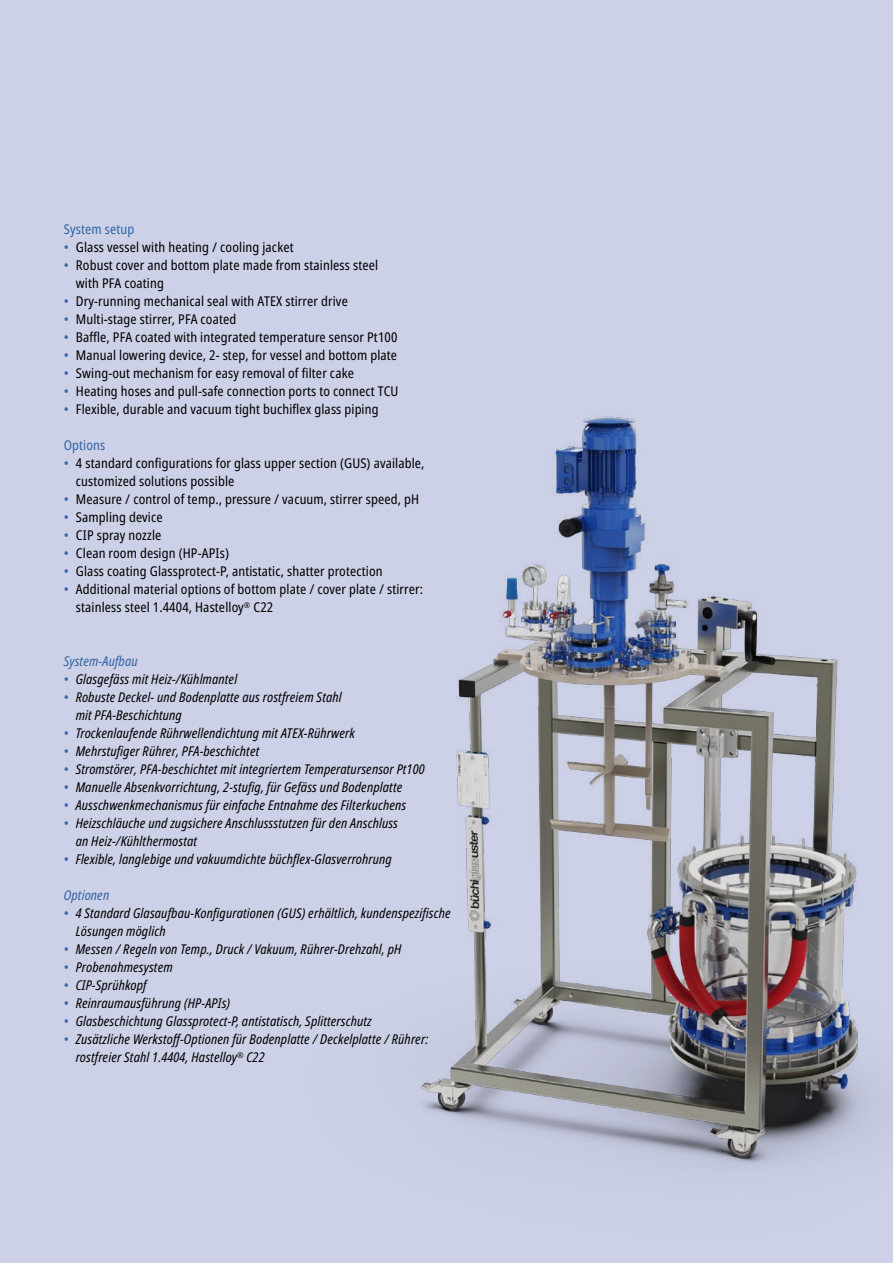
<style>
.page{position:relative;width:893px;height:1263px;background:#cdd1e7}
.page>*{position:absolute;margin:0;border:0;box-sizing:border-box;transform-origin:0 0}
.t1{font:italic condensed 13.5px/18px "Noto Sans";letter-spacing:.01em;color:#000}
.t2{font:condensed 13.5px/18px "Noto Sans";letter-spacing:.01em;color:#000}
.t3{font:italic condensed 13.5px "Noto Sans";letter-spacing:.01em;color:#3265a3}
.t4{font:condensed 13.5px "Noto Sans";letter-spacing:.01em;color:#3265a3}
.s1{color:#3265a3}
</style>
<div class="page">
<img style="left:421px;top:414px;width:453px;height:752px">
<p class="t4" style="left:64px;top:220px;width:72px">System setup</p>
<p class="t2" style="left:64px;top:238px;width:231px"><span class="s1">•</span> Glass vessel with heating / cooling jacket</p>
<p class="t2" style="left:76px;top:256px;width:304px;text-indent:-12px"><span class="s1">•</span> Robust cover and bottom plate made from stainless steel with PFA coating</p>
<p class="t2" style="left:64px;top:292px;width:286px"><span class="s1">•</span> Dry-running mechanical seal with ATEX stirrer drive</p>
<p class="t2" style="left:64px;top:310px;width:174px"><span class="s1">•</span> Multi-stage stirrer, PFA coated</p>
<p class="t2" style="left:64px;top:328px;width:335px"><span class="s1">•</span> Baffle, PFA coated with integrated temperature sensor Pt100</p>
<p class="t2" style="left:64px;top:346px;width:335px"><span class="s1">•</span> Manual lowering device, 2- step, for vessel and bottom plate</p>
<p class="t2" style="left:64px;top:364px;width:292px"><span class="s1">•</span> Swing-out mechanism for easy removal of filter cake</p>
<p class="t2" style="left:64px;top:382px;width:336px"><span class="s1">•</span> Heating hoses and pull-safe connection ports to connect TCU</p>
<p class="t2" style="left:64px;top:400px;width:316px"><span class="s1">•</span> Flexible, durable and vacuum tight buchiflex glass piping</p>
<p class="t4" style="left:64px;top:436px;width:43px">Options</p>
<p class="t2" style="left:76px;top:454px;width:350px;text-indent:-12px"><span class="s1">•</span> 4 standard configurations for glass upper section (GUS) available, customized solutions possible</p>
<p class="t2" style="left:64px;top:490px;width:357px"><span class="s1">•</span> Measure / control of temp., pressure / vacuum, stirrer speed, pH</p>
<p class="t2" style="left:64px;top:508px;width:100px"><span class="s1">•</span> Sampling device</p>
<p class="t2" style="left:64px;top:526px;width:99px"><span class="s1">•</span> CIP spray nozzle</p>
<p class="t2" style="left:64px;top:544px;width:167px"><span class="s1">•</span> Clean room design (HP-APIs)</p>
<p class="t2" style="left:64px;top:562px;width:320px"><span class="s1">•</span> Glass coating Glassprotect-P, antistatic, shatter protection</p>
<p class="t2" style="left:76px;top:580px;width:349px;text-indent:-12px"><span class="s1">•</span> Additional material options of bottom plate / cover plate / stirrer: stainless steel 1.4404, Hastelloy<sup>®</sup> C22</p>
<p class="t3" style="left:64px;top:652px;width:75px">System-Aufbau</p>
<p class="t1" style="left:64px;top:670px;width:175px"><span class="s1">•</span> Glasgefäss mit Heiz-/Kühlmantel</p>
<p class="t1" style="left:76px;top:688px;width:268px;text-indent:-12px"><span class="s1">•</span> Robuste Deckel- und Bodenplatte aus rostfreiem Stahl mit PFA-Beschichtung</p>
<p class="t1" style="left:64px;top:724px;width:293px"><span class="s1">•</span> Trockenlaufende Rührwellendichtung mit ATEX-Rührwerk</p>
<p class="t1" style="left:64px;top:742px;width:197px"><span class="s1">•</span> Mehrstufiger Rührer, PFA-beschichtet</p>
<p class="t1" style="left:64px;top:760px;width:362px"><span class="s1">•</span> Stromstörer, PFA-beschichtet mit integriertem Temperatursensor Pt100</p>
<p class="t1" style="left:64px;top:778px;width:340px"><span class="s1">•</span> Manuelle Absenkvorrichtung, 2-stufig, für Gefäss und Bodenplatte</p>
<p class="t1" style="left:64px;top:796px;width:344px"><span class="s1">•</span> Ausschwenkmechanismus für einfache Entnahme des Filterkuchens</p>
<p class="t1" style="left:76px;top:814px;width:324px;text-indent:-12px"><span class="s1">•</span> Heizschläuche und zugsichere Anschlussstutzen für den Anschluss an Heiz-/Kühlthermostat</p>
<p class="t1" style="left:64px;top:850px;width:330px"><span class="s1">•</span> Flexible, langlebige und vakuumdichte büchflex-Glasverrohrung</p>
<p class="t3" style="left:64px;top:886px;width:47px">Optionen</p>
<p class="t1" style="left:76px;top:904px;width:377px;text-indent:-12px"><span class="s1">•</span> 4 Standard Glasaufbau-Konfigurationen (GUS) erhältlich, kundenspezifische<br>Lösungen möglich</p>
<p class="t1" style="left:64px;top:940px;width:339px"><span class="s1">•</span> Messen / Regeln von Temp., Druck / Vakuum, Rührer-Drehzahl, pH</p>
<p class="t1" style="left:64px;top:958px;width:111px"><span class="s1">•</span> Probenahmesystem</p>
<p class="t1" style="left:64px;top:976px;width:84px"><span class="s1">•</span> CIP-Sprühkopf</p>
<p class="t1" style="left:64px;top:994px;width:168px"><span class="s1">•</span> Reinraumausführung (HP-APIs)</p>
<p class="t1" style="left:64px;top:1012px;width:309px"><span class="s1">•</span> Glasbeschichtung Glassprotect-P, antistatisch, Splitterschutz</p>
<p class="t1" style="left:76px;top:1030px;width:354px;text-indent:-12px"><span class="s1">•</span> Zusätzliche Werkstoff-Optionen für Bodenplatte / Deckelplatte / Rührer: rostfreier Stahl 1.4404, Hastelloy<sup>®</sup> C22</p>
</div>
